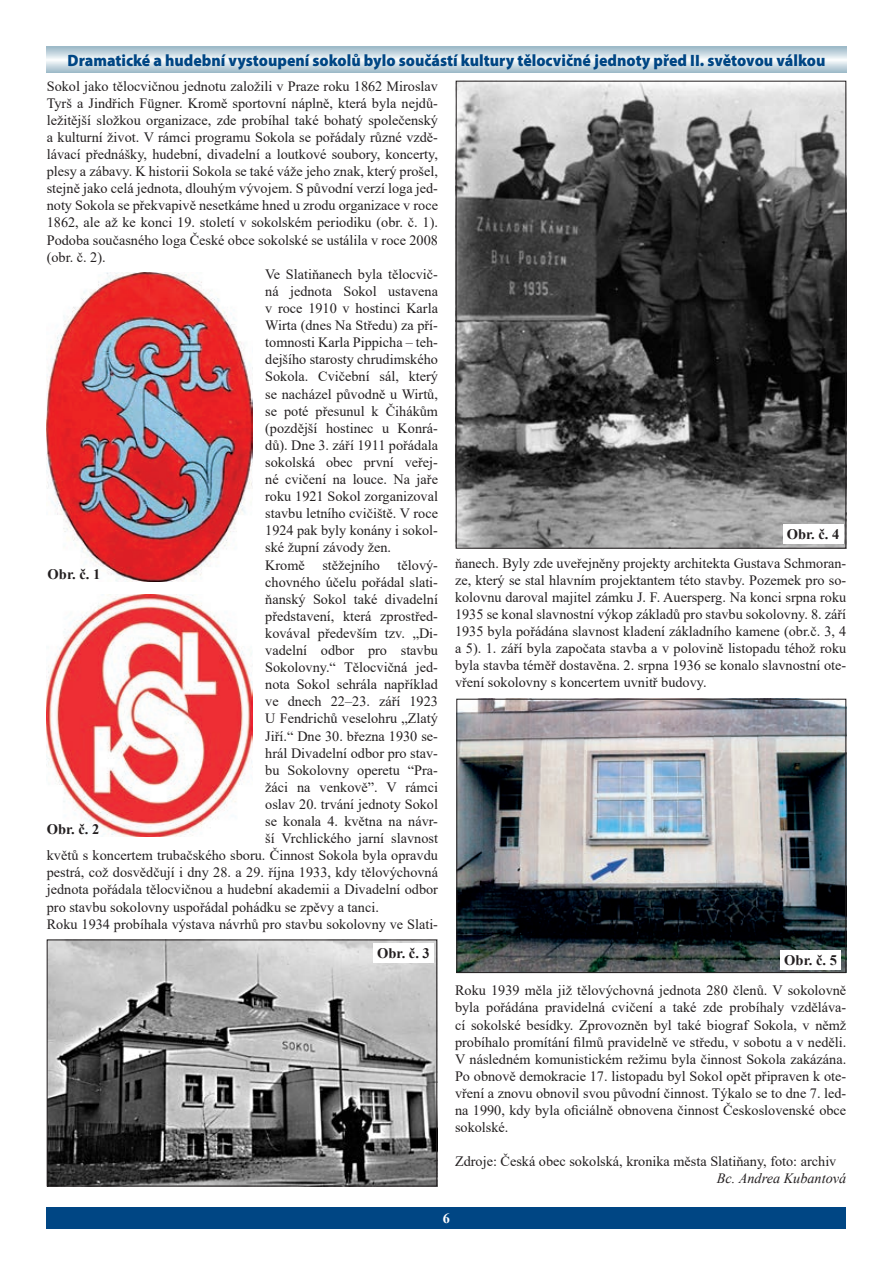
<style>
.page{position:relative;width:893px;height:1263px;background:#fff}
.page>*{position:absolute;margin:0;border:0;box-sizing:border-box;transform-origin:0 0}
.t1{font:900 16.5px "Myriad Pro";color:#004684;scale:.95 1}
.t2{font:700 14.55px "Times New Roman";color:#231f20}
.t3{font:14.25px/17.1px "Times New Roman";color:#231f20;text-align:justify}
.t4{font:italic 14.25px "Times New Roman";color:#231f20}
.t5{font:700 14.25px "Times New Roman";color:#fff}
</style>
<div class="page">
<div style="left:47px;top:1208px;width:799px;height:21px;background:#004684"></div>
<svg style="left:47px;top:47px;width:799px;height:25px"></svg>
<img style="left:47px;top:273px;width:205px;height:308px">
<img style="left:458px;top:83px;width:386px;height:464px">
<img style="left:458px;top:701px;width:386px;height:270px">
<div style="left:456px;top:699px;width:390px;height:274px;border:1px solid #231f20"></div>
<img style="left:49px;top:941px;width:386px;height:243px">
<div style="left:47px;top:939px;width:390px;height:247px;border:1px solid #231f20"></div>
<div style="left:373px;top:943px;width:61px;height:19px;background:#fff"></div>
<div style="left:780px;top:951px;width:61px;height:19px;background:#fff"></div>
<div style="left:783px;top:524px;width:60px;height:19px;background:#fff"></div>
<img style="left:47px;top:594px;width:205px;height:242px">
<p class="t1" style="left:68px;top:49px;width:799px">Dramatické a hudební vystoupení sokolů bylo součástí kultury tělocvičné jednoty před II. světovou válkou</p>
<p class="t3" style="left:47px;top:77px;width:393px">Sokol jako tělocvičnou jednotu založili v Praze roku 1862 Miroslav</p>
<p class="t3" style="left:47px;top:94px;width:393px">Tyrš a Jindřich Fügner. Kromě sportovní náplně, která byla nejdů-</p>
<p class="t3" style="left:47px;top:111px;width:393px">ležitější složkou organizace, zde probíhal také bohatý společenský</p>
<p class="t3" style="left:47px;top:128px;width:393px">a kulturní život. V rámci programu Sokola se pořádaly různé vzdě-</p>
<p class="t3" style="left:47px;top:145px;width:393px">lávací přednášky, hudební, divadelní a loutkové soubory, koncerty,</p>
<p class="t3" style="left:47px;top:162px;width:393px">plesy a zábavy. K historii Sokola se také váže jeho znak, který prošel,</p>
<p class="t3" style="left:47px;top:179px;width:393px">stejně jako celá jednota, dlouhým vývojem. S původní verzí loga jed-</p>
<p class="t3" style="left:47px;top:197px;width:393px">noty Sokola se překvapivě nesetkáme hned u zrodu organizace v roce</p>
<p class="t3" style="left:47px;top:214px;width:393px">1862, ale až ke konci 19. století v sokolském periodiku (obr. č. 1).</p>
<p class="t3" style="left:47px;top:231px;width:393px">Podoba současného loga České obce sokolské se ustálila v roce 2008</p>
<p class="t3" style="left:47px;top:248px;width:60px">(obr. č. 2).</p>
<p class="t3" style="left:265px;top:265px;width:174px">Ve Slatiňanech byla tělocvič-</p>
<p class="t3" style="left:265px;top:282px;width:174px">ná jednota Sokol ustavena</p>
<p class="t3" style="left:265px;top:299px;width:174px">v roce 1910 v hostinci Karla</p>
<p class="t3" style="left:265px;top:316px;width:174px">Wirta (dnes Na Středu) za pří-</p>
<p class="t3" style="left:265px;top:333px;width:174px">tomnosti Karla Pippicha – teh-</p>
<p class="t3" style="left:265px;top:350px;width:174px">dejšího starosty chrudimského</p>
<p class="t3" style="left:265px;top:368px;width:174px">Sokola. Cvičební sál, který</p>
<p class="t3" style="left:265px;top:385px;width:174px">se nacházel původně u Wirtů,</p>
<p class="t3" style="left:265px;top:402px;width:174px">se poté přesunul k Čihákům</p>
<p class="t3" style="left:265px;top:419px;width:174px">(pozdější hostinec u Konrá-</p>
<p class="t3" style="left:265px;top:436px;width:174px">dů). Dne 3. září 1911 pořádala</p>
<p class="t3" style="left:265px;top:453px;width:174px">sokolská obec první veřej-</p>
<p class="t3" style="left:265px;top:470px;width:174px">né cvičení na louce. Na jaře</p>
<p class="t3" style="left:265px;top:487px;width:174px">roku 1921 Sokol zorganizoval</p>
<p class="t3" style="left:265px;top:504px;width:174px">stavbu letního cvičiště. V roce</p>
<p class="t3" style="left:265px;top:521px;width:174px">1924 pak byly konány i sokol-</p>
<p class="t3" style="left:265px;top:539px;width:127px">ské župní závody žen.</p>
<p class="t3" style="left:265px;top:556px;width:174px">Kromě stěžejního tělový-</p>
<p class="t3" style="left:265px;top:573px;width:174px">chovného účelu pořádal slati-</p>
<p class="t3" style="left:265px;top:590px;width:174px">ňanský Sokol také divadelní</p>
<p class="t3" style="left:265px;top:607px;width:174px">představení, která zprostřed-</p>
<p class="t3" style="left:265px;top:624px;width:174px">kovával především tzv. „Di-</p>
<p class="t3" style="left:265px;top:641px;width:174px">vadelní odbor pro stavbu</p>
<p class="t3" style="left:265px;top:658px;width:174px">Sokolovny.“ Tělocvičná jed-</p>
<p class="t3" style="left:265px;top:675px;width:174px">nota Sokol sehrála například</p>
<p class="t3" style="left:265px;top:692px;width:174px">ve dnech 22–23. září 1923</p>
<p class="t3" style="left:265px;top:710px;width:174px">U Fendrichů veselohru „Zlatý</p>
<p class="t3" style="left:265px;top:727px;width:174px">Jiří.“ Dne 30. března 1930 se-</p>
<p class="t3" style="left:265px;top:744px;width:174px">hrál Divadelní odbor pro stav-</p>
<p class="t3" style="left:265px;top:761px;width:174px">bu Sokolovny operetu “Pra-</p>
<p class="t3" style="left:265px;top:778px;width:174px">žáci na venkově”. V rámci</p>
<p class="t3" style="left:265px;top:795px;width:174px">oslav 20. trvání jednoty Sokol</p>
<p class="t3" style="left:265px;top:812px;width:174px">se konala 4. května na návr-</p>
<p class="t3" style="left:265px;top:829px;width:174px">ší Vrchlického jarní slavnost</p>
<p class="t3" style="left:47px;top:846px;width:393px">květů s koncertem trubačského sboru. Činnost Sokola byla opravdu</p>
<p class="t3" style="left:47px;top:863px;width:393px">pestrá, což dosvědčují i dny 28. a 29. října 1933, kdy tělovýchovná</p>
<p class="t3" style="left:47px;top:881px;width:393px">jednota pořádala tělocvičnou a hudební akademii a Divadelní odbor</p>
<p class="t3" style="left:47px;top:898px;width:334px">pro stavbu sokolovny uspořádal pohádku se zpěvy a tanci.</p>
<p class="t3" style="left:47px;top:915px;width:393px">Roku 1934 probíhala výstava návrhů pro stavbu sokolovny ve Slati-</p>
<p class="t2" style="left:48px;top:564px;width:54px">Obr. č. 1</p>
<p class="t2" style="left:47px;top:819px;width:54px">Obr. č. 2</p>
<p class="t2" style="left:377px;top:942px;width:54px">Obr. č. 3</p>
<p class="t2" style="left:787px;top:523px;width:54px">Obr. č. 4</p>
<p class="t3" style="left:455px;top:554px;width:393px">ňanech. Byly zde uveřejněny projekty architekta Gustava Schmoran&shy;ze, který se stal hlavním projektantem této stavby. Pozemek pro so&shy;kolovnu daroval majitel zámku J. F. Auersperg. Na konci srpna roku 1935 se konal slavnostní výkop základů pro stavbu sokolovny. 8. září 1935 byla pořádána slavnost kladení základního kamene (obr.č. 3, 4 a 5). 1. září byla započata stavba a v polovině listopadu téhož roku byla stavba téměř dostavěna. 2. srpna 1936 se konalo slavnostní ote&shy;vření sokolovny s koncertem uvnitř budovy.</p>
<p class="t2" style="left:784px;top:950px;width:54px">Obr. č. 5</p>
<p class="t3" style="left:455px;top:981px;width:393px">Roku 1939 měla již tělovýchovná jednota 280 členů. V sokolovně byla pořádána pravidelná cvičení a také zde probíhaly vzděláva&shy;cí sokolské besídky. Zprovozněn byl také biograf Sokola, v němž probíhalo promítání filmů pravidelně ve středu, v sobotu a v neděli.<br>V následném komunistickém režimu byla činnost Sokola zakázána.<br>Po obnově demokracie 17. listopadu byl Sokol opět připraven k ote&shy;vření a znovu obnovil svou původní činnost. Týkalo se to dne 7. led&shy;na 1990, kdy byla oficiálně obnovena činnost Československé obce sokolské.</p>
<p class="t3" style="left:455px;top:1152px;width:383px">Zdroje: Česká obec sokolská, kronika města Slatiňany, foto: archiv</p>
<p class="t4" style="left:717px;top:1169px;width:131px">Bc. Andrea Kubantová</p>
<p class="t5" style="left:443px;top:1208px;width:9px">6</p>
</div>
